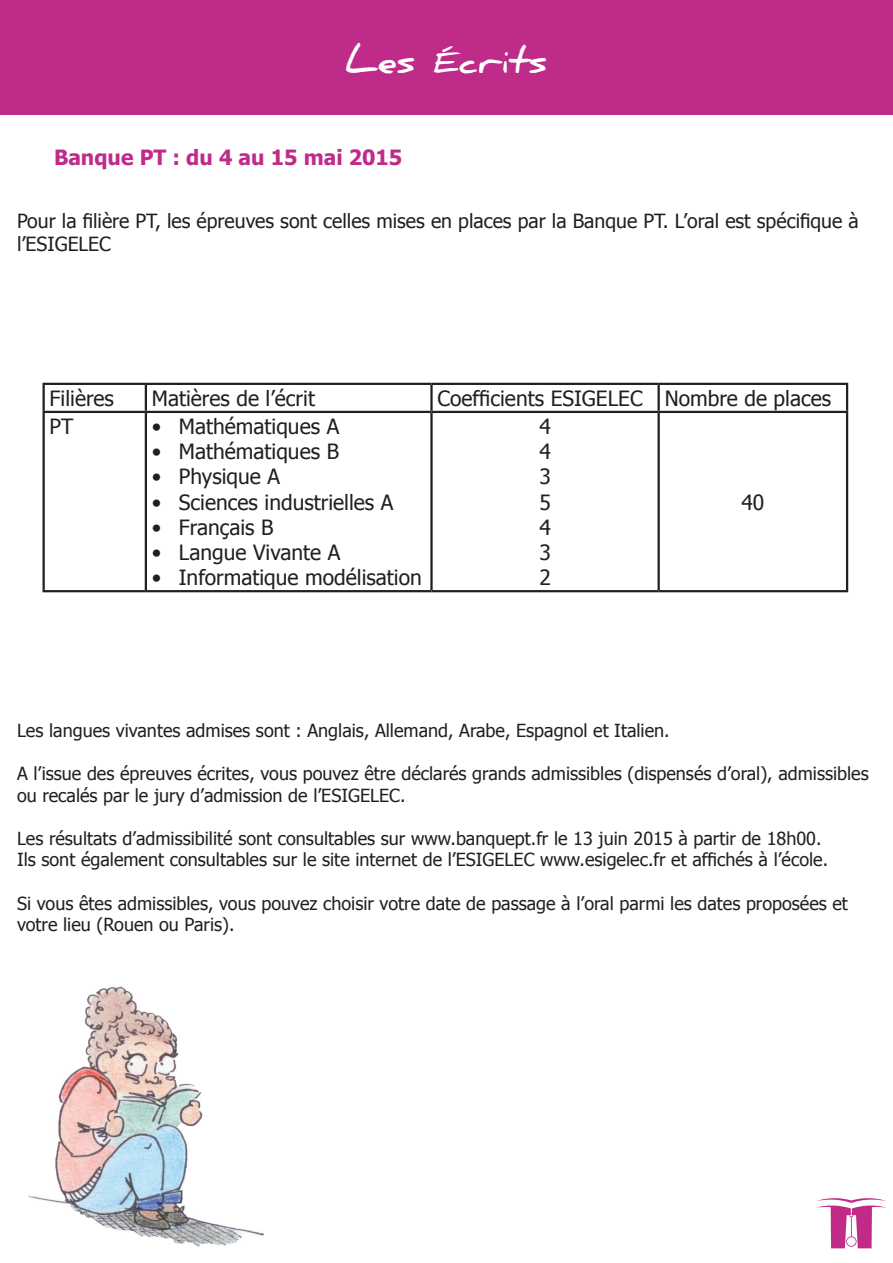
<style>
.page{position:relative;width:893px;height:1263px;background:#fff}
.page>*{position:absolute;margin:0;border:0;box-sizing:border-box;transform-origin:0 0}
.t1{font:700 36px "Daniel";color:#fff}
.t2{font:21px "Tahoma";color:#231f20}
.t3{font:700 21px "Tahoma";color:#bf2b89}
.t4{font:19.5px/23.4px "Tahoma";color:#231f20}
.t5{font:18px/21.6px "Tahoma";color:#231f20}
</style>
<div class="page">
<div style="left:0;top:0;width:893px;height:115px;background:#bf2b89"></div>
<svg style="left:817px;top:1198px;width:69px;height:50px"></svg>
<img style="left:28px;top:986px;width:236px;height:261px">
<hr style="left:43px;top:383px;width:103px;height:2px;background:#231f20">
<hr style="left:43px;top:385px;width:2px;height:26px;background:#231f20">
<hr style="left:146px;top:383px;width:285px;height:2px;background:#231f20">
<hr style="left:145px;top:385px;width:2px;height:26px;background:#231f20">
<hr style="left:431px;top:383px;width:228px;height:2px;background:#231f20">
<hr style="left:430px;top:385px;width:3px;height:26px;background:#231f20">
<hr style="left:659px;top:383px;width:189px;height:2px;background:#231f20">
<hr style="left:657px;top:385px;width:3px;height:26px;background:#231f20">
<hr style="left:846px;top:385px;width:2px;height:26px;background:#231f20">
<hr style="left:43px;top:411px;width:103px;height:2px;background:#231f20">
<hr style="left:43px;top:413px;width:2px;height:177px;background:#231f20">
<hr style="left:146px;top:411px;width:285px;height:2px;background:#231f20">
<hr style="left:145px;top:413px;width:2px;height:177px;background:#231f20">
<hr style="left:431px;top:411px;width:228px;height:2px;background:#231f20">
<hr style="left:430px;top:413px;width:3px;height:177px;background:#231f20">
<hr style="left:659px;top:411px;width:189px;height:2px;background:#231f20">
<hr style="left:657px;top:413px;width:3px;height:177px;background:#231f20">
<hr style="left:846px;top:413px;width:2px;height:177px;background:#231f20">
<hr style="left:43px;top:590px;width:103px;height:2px;background:#231f20">
<hr style="left:146px;top:590px;width:285px;height:2px;background:#231f20">
<hr style="left:431px;top:590px;width:228px;height:2px;background:#231f20">
<hr style="left:659px;top:590px;width:189px;height:2px;background:#231f20">
<p class="t1" style="left:345px;top:39px;width:204px">Les Écrits</p>
<p class="t3" style="left:54px;top:143px;width:350px">Banque PT : du 4 au 15 mai 2015</p>
<p class="t4" style="left:17px;top:208px;width:843px">Pour la filière PT, les épreuves sont celles mises en places par la Banque PT. L’oral est spécifique à l’ESIGELEC</p>
<p class="t2" style="left:50px;top:384px;width:66px">Filières</p>
<p class="t2" style="left:152px;top:384px;width:165px">Matières de l’écrit</p>
<p class="t2" style="left:437px;top:384px;width:207px">Coefficients ESIGELEC</p>
<p class="t2" style="left:665px;top:384px;width:168px">Nombre de places</p>
<p class="t2" style="left:50px;top:412px;width:25px">PT</p>
<p class="t2" style="left:152px;top:412px;width:189px">• Mathématiques A</p>
<p class="t2" style="left:152px;top:437px;width:189px">• Mathématiques B</p>
<p class="t2" style="left:152px;top:463px;width:130px">• Physique A</p>
<p class="t2" style="left:152px;top:488px;width:243px">• Sciences industrielles A</p>
<p class="t2" style="left:152px;top:513px;width:123px">• Français B</p>
<p class="t2" style="left:152px;top:538px;width:190px">• Langue Vivante A</p>
<p class="t2" style="left:152px;top:563px;width:271px">• Informatique modélisation</p>
<p class="t2" style="left:539px;top:412px;width:13px">4</p>
<p class="t2" style="left:539px;top:437px;width:13px">4</p>
<p class="t2" style="left:539px;top:463px;width:13px">3</p>
<p class="t2" style="left:539px;top:488px;width:13px">5</p>
<p class="t2" style="left:539px;top:513px;width:13px">4</p>
<p class="t2" style="left:539px;top:538px;width:13px">3</p>
<p class="t2" style="left:539px;top:563px;width:13px">2</p>
<p class="t2" style="left:741px;top:488px;width:24px">40</p>
<p class="t5" style="left:17px;top:718px;width:654px">Les langues vivantes admises sont : Anglais, Allemand, Arabe, Espagnol et Italien.</p>
<p class="t5" style="left:17px;top:762px;width:853px">A l’issue des épreuves écrites, vous pouvez être déclarés grands admissibles (dispensés d’oral), admissibles ou recalés par le jury d’admission de l’ESIGELEC.</p>
<p class="t5" style="left:17px;top:826px;width:806px">Les résultats d’admissibilité sont consultables sur www.banquept.fr le 13 juin 2015 à partir de 18h00.</p>
<p class="t5" style="left:17px;top:848px;width:813px">Ils sont également consultables sur le site internet de l’ESIGELEC www.esigelec.fr et affichés à l’école.</p>
<p class="t5" style="left:17px;top:891px;width:832px">Si vous êtes admissibles, vous pouvez choisir votre date de passage à l’oral parmi les dates proposées et votre lieu (Rouen ou Paris).</p>
</div>
